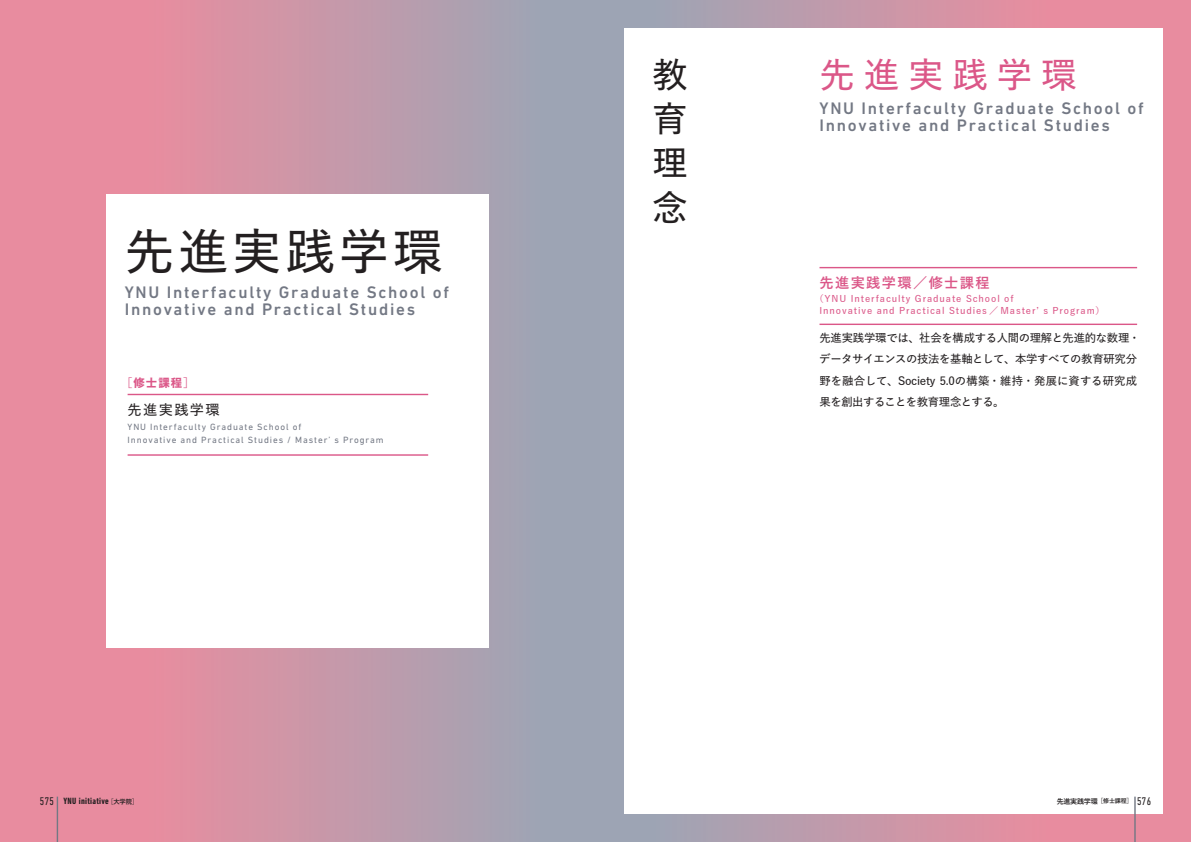
<style>
.page{position:relative;width:1191px;height:842px;background:#fff}
.page>*{position:absolute;margin:0;border:0;box-sizing:border-box;transform-origin:0 0}
.t1{font:49.6px "Yu Gothic Std D";letter-spacing:.08em;color:#231f20}
.t2{font:35.4px "Yu Gothic Std D";letter-spacing:.25em;color:#db5788}
.t3{font:35.4px/44.3px "Yu Gothic Std D";color:#231f20;text-align:justify}
.t4{font:500 17px/17px "DIN Next LT Pro";letter-spacing:.1em;color:#737884}
.t5{font:700 14.2px "Yu Go";letter-spacing:.1em;color:#db5788}
.t6{font:14.2px "Yu Gothic Std D";letter-spacing:.1em;color:#231f20}
.t7{font:11.3px/21.3px "Yu Gothic Std D";letter-spacing:-.02em;color:#231f20}
.t8{font:11.3px "Yu Gothic Std E";color:#db5788}
.t9{font:9.2px/12.1px "Yu Gothic Std D";letter-spacing:.1em;color:#db5788}
.t10{font:9.2px/12.8px "DIN Next LT Pro";letter-spacing:.1em;color:#737884}
.t11{font:700 condensed 9.2px "DIN Next LT Pro";letter-spacing:.03em;color:#231f20}
.t12{font:700 7.1px "Yu Go";letter-spacing:-.04em;color:#231f20}
.s1{font-family:"Yu Gothic Std D"}
.s2{font-weight:400;font-size:11.3px}
.s3{font-family:"Yu Go";font-weight:500;font-stretch:normal;font-size:6.4px}
.s4{font-family:"Yu Go";font-stretch:normal;font-size:6.4px}
.s5{font-size:6px}
.s6{font-family:"DIN Next LT Pro";font-weight:400;font-stretch:condensed;font-size:11.3px}
</style>
<div class="page">
<div style="left:0;top:0;width:595px;height:842px;background:linear-gradient(to right,#f7889b,#9ba6b5)"></div>
<svg style="left:595px;top:0;width:596px;height:842px"></svg>
<div style="left:624px;top:28px;width:538px;height:786px;background:#fff"></div>
<div style="left:106px;top:194px;width:383px;height:454px;background:#fff"></div>
<hr style="left:57px;top:797px;width:1px;height:45px;background:#737884">
<hr style="left:1134px;top:797px;width:1px;height:45px;background:#737884">
<hr style="left:819px;top:267px;width:318px;height:1px;background:#db5788">
<hr style="left:819px;top:324px;width:318px;height:1px;background:#db5788">
<hr style="left:128px;top:394px;width:300px;height:1px;background:#db5788">
<hr style="left:128px;top:454px;width:300px;height:2px;background:#db5788">
<h1 class="t1" style="left:125px;top:216px;width:319px">先進実践学環</h1>
<p class="t4" style="left:125px;top:283px;width:326px">YNU Interfaculty Graduate School of<br>Innovative and Practical Studies</p>
<p class="t8" style="left:121px;top:375px;width:75px"><span class="s1">［</span>修士課程<span class="s1">］</span></p>
<p class="t6" style="left:128px;top:399px;width:94px">先進実践学環</p>
<p class="t10" style="left:128px;top:420px;width:258px">YNU Interfaculty Graduate School of<br>Innovative and Practical Studies / Master’ s Program</p>
<h2 class="t3" style="left:652px;top:51px;width:36px">教育理念</h2>
<h2 class="t2" style="left:819px;top:49px;width:258px">先進実践学環</h2>
<p class="t4" style="left:819px;top:99px;width:326px">YNU Interfaculty Graduate School of<br>Innovative and Practical Studies</p>
<p class="t5" style="left:819px;top:275px;width:172px">先進実践学環／修士課程</p>
<p class="t9" style="left:819px;top:292px;width:287px;text-indent:-5px">（YNU Interfaculty Graduate School of<br>Innovative and Practical Studies／Master’ s Program）</p>
<p class="t7" style="left:819px;top:327px;width:322px">先進実践学環では、社会を構成する人間の理解と先進的な数理・データサイエンスの技法を基軸として、本学すべての教育研究分野を融合して、Society 5.0の構築・維持・発展に資する研究成果を創出することを教育理念とする。</p>
<p class="t11" style="left:40px;top:796px;width:100px"><span class="s2">575</span> YNU initiative<span class="s3">［</span><span class="s4">大学院</span><span class="s3">］</span></p>
<p class="t12" style="left:1056px;top:797px;width:96px">先進実践学環<span class="s5">［修士課程］</span> <span class="s6">576</span></p>
</div>
